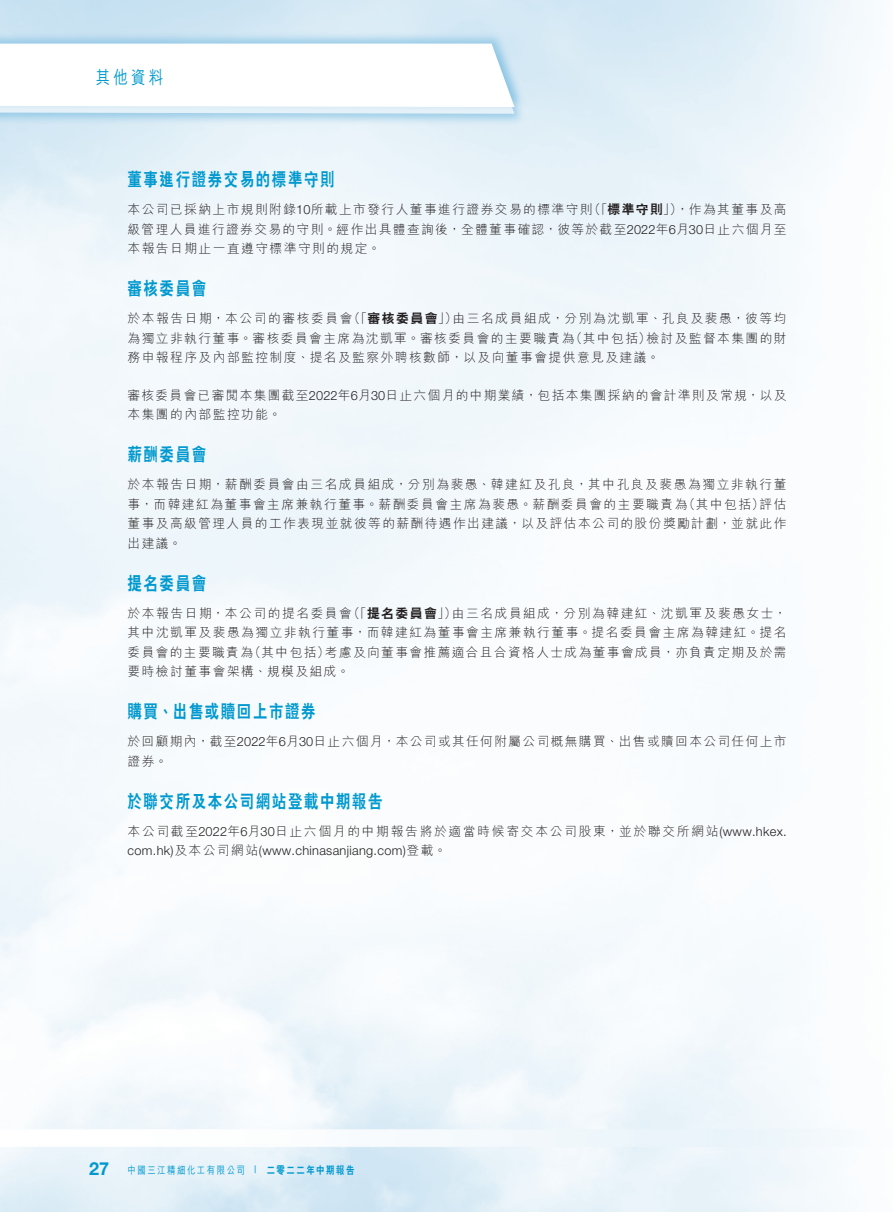
<style>
.page{position:relative;width:893px;height:1212px;background:#fff}
.page>*{position:absolute;margin:0;border:0;box-sizing:border-box;transform-origin:0 0}
._03_H1{font:800 18px "C Hei 2 HK";letter-spacing:.115em;color:#0099cf;scale:.8 1}
.t1{font:500 18px "M Hei HK";color:#0099cf;scale:.8 1}
.t2{font:700 18px "Helvetica Neue LT Std";color:#0099cf}
._01_Body_Text{font:300 12.75px/19.5px "M Hei HK";letter-spacing:.115em;color:#231f20}
._01_Body_Text-2{font:300 12.75px/19.5px "M Hei HK";letter-spacing:.135em;color:#231f20}
._01_Body_Text-3{font:800 12.75px "C Hei 2 HK";letter-spacing:.125em;color:#231f20}
.t3{font:500 10.5px "M Hei HK";letter-spacing:.18em;color:#0099cf;scale:.8 1}
.t4{font:800 10.5px "C Hei 2 HK";letter-spacing:.18em;color:#0099cf;scale:.8 1}
.t5{font:condensed 10.5px "Helvetica Neue LT Std";color:#0099cf}
.s1{font-family:"C Hei 2 HK";font-weight:800}
.s2{font-family:"Helvetica Neue LT Std"}
.s3{font-family:"M Hei HK";font-weight:300}
</style>
<div class="page">
<div style="left:0;top:46px;width:526px;height:80px;background:#84c2e3;opacity:.75"></div>
<div style="left:0;top:31px;width:526px;height:80px;background:#84c2e3;opacity:.75"></div>
<svg style="left:0;top:44px;width:514px;height:70px"></svg>
<h1 class="t1" style="left:96px;top:65px;width:86px">其他資料</h1>
<p class="_03_H1" style="left:128px;top:167px;width:260px">董事進行證券交易的標準守則</p>
<p class="_01_Body_Text" style="left:676px;top:199px;width:112px">，作為其董事及高</p>
<p class="_01_Body_Text" style="left:588px;top:199px;width:96px">（「<span class="s1">標準守則</span>」）</p>
<p class="_01_Body_Text" style="left:128px;top:199px;width:661px">本公司已採納上市規則附錄<span class="s2">10</span>所載上市發行人董事進行證券交易的標準守則<br>級管理人員進行證券交易的守則。經作出具體查詢後，全體董事確認，彼等於截至<span class="s2">2022</span>年月<span class="s2">6 30</span>日止六個月至本報告日期止一直遵守標準守則的規定。</p>
<p class="_03_H1" style="left:128px;top:276px;width:100px">審核委員會</p>
<p class="_01_Body_Text" style="left:452px;top:308px;width:336px">由三名成員組成，分別為沈凱軍、孔良及裴愚，彼等均</p>
<p class="_01_Body_Text-3" style="left:348px;top:310px;width:111px"><span class="s3">（「</span>審核委員會<span class="s3">」）</span></p>
<p class="_01_Body_Text" style="left:128px;top:308px;width:226px">於本報告日期，本公司的審核委員會</p>
<p class="_01_Body_Text" style="left:570px;top:328px;width:83px">（其中包括）</p>
<p class="_01_Body_Text" style="left:128px;top:328px;width:533px">為獨立非執行董事。審核委員會主席為沈凱軍。審核委員會的主要職責為<br>務申報程序及內部監控制度、提名及監察外聘核數師，以及向董事會提供意見及建議。</p>
<p class="_01_Body_Text" style="left:128px;top:385px;width:661px">審核委員會已審閱本集團截至<span class="s2">2022</span>年月<span class="s2">6 30</span>日止六個月的中期業績，包括本集團採納的會計準則及常規，以及本集團的內部監控功能。</p>
<p class="_03_H1" style="left:128px;top:442px;width:100px">薪酬委員會</p>
<p class="_01_Body_Text" style="left:128px;top:474px;width:660px;text-align:right">於本報告日期，薪酬委員會由三名成員組成，分別為裴愚、韓建紅及孔良，其中孔良及裴愚為獨立非執行董評估</p>
<p class="_01_Body_Text" style="left:646px;top:328px;width:142px">檢討及監督本集團的財</p>
<p class="_01_Body_Text" style="left:683px;top:494px;width:83px">（其中包括）</p>
<p class="_01_Body_Text" style="left:128px;top:494px;width:660px">事，而韓建紅為董事會主席兼執行董事。薪酬委員會主席為裴愚。薪酬委員會的主要職責為<br>董事及高級管理人員的工作表現並就彼等的薪酬待遇作出建議，以及評估本公司的股份獎勵計劃，並就此作出建議。</p>
<p class="_03_H1" style="left:128px;top:571px;width:100px">提名委員會</p>
<p class="_01_Body_Text" style="left:452px;top:603px;width:336px">由三名成員組成，分別為韓建紅、沈凱軍及裴愚女士，</p>
<p class="_01_Body_Text-3" style="left:347px;top:604px;width:110px"><span class="s3">（「</span>提名委員會<span class="s3">」）</span></p>
<p class="_01_Body_Text" style="left:128px;top:603px;width:226px">於本報告日期，本公司的提名委員會</p>
<p class="_01_Body_Text" style="left:128px;top:622px;width:660px">其中沈凱軍及裴愚為獨立非執行董事，而韓建紅為董事會主席兼執行董事。提名委員會主席為韓建紅。提名</p>
<p class="_01_Body_Text" style="left:325px;top:642px;width:463px">考慮及向董事會推薦適合且合資格人士成為董事會成員，亦負責定期及於需</p>
<p class="_01_Body_Text" style="left:249px;top:642px;width:82px">（其中包括）</p>
<p class="_01_Body_Text" style="left:128px;top:642px;width:223px">委員會的主要職責為<br>要時檢討董事會架構、規模及組成。</p>
<p class="_03_H1" style="left:128px;top:699px;width:236px">購買、出售或贖回上市證券</p>
<p class="_01_Body_Text" style="left:128px;top:731px;width:661px">於回顧期內，截至<span class="s2">2022</span>年月<span class="s2">6 30</span>日止六個月，本公司或其任何附屬公司概無購買、出售或贖回本公司任何上市證券。</p>
<p class="_03_H1" style="left:128px;top:789px;width:320px">於聯交所及本公司網站登載中期報告</p>
<p class="_01_Body_Text-2" style="left:128px;top:821px;width:661px">本公司截至<span class="s2">2022</span>年月<span class="s2">6 30</span>日止六個月的中期報告將於適當時候寄交本公司股東，並於聯交所網站<span class="s2">(www.hkex. com.hk)</span>及本公司網站<span class="s2">(www.chinasanjiang.com)</span>登載。</p>
<h1 class="t2" style="left:89px;top:1157px;width:22px">27</h1>
<p class="t3" style="left:128px;top:1162px;width:148px">中國三江精細化工有限公司</p>
<p class="t5" style="left:254px;top:1163px;width:4px">|</p>
<p class="t4" style="left:267px;top:1163px;width:111px">二零二二年中期報告</p>
</div>
